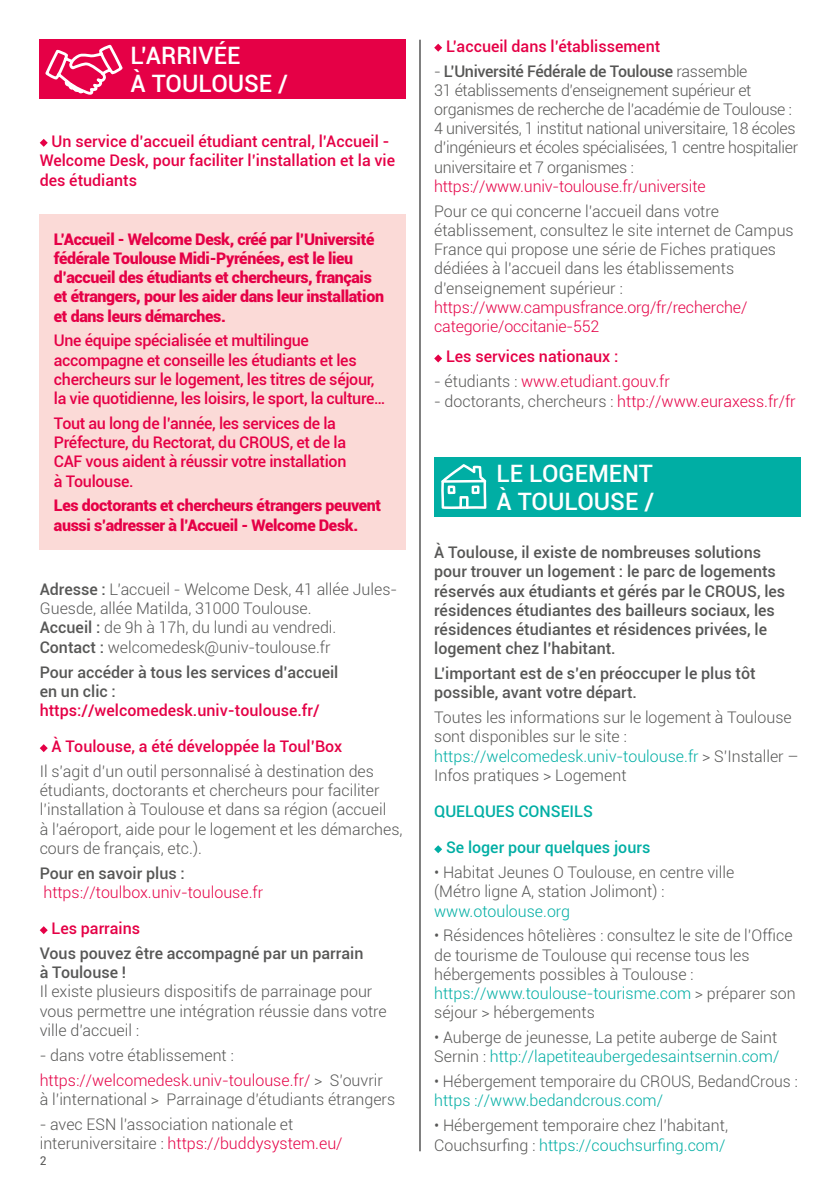
<style>
.page{position:relative;width:840px;height:1191px;background:#fff}
.page>*{position:absolute;margin:0;border:0;box-sizing:border-box;transform-origin:0 0}
.t1{font:500 24px/28px "Roboto";color:#fff}
.light_gris{font:300 16px/19.2px "Roboto";color:#575756}
.light_gris-2{font:300 16px/19.2px "Roboto";letter-spacing:-.02em;color:#575756}
.light_gris-3{font:500 16px/19.2px "Roboto";color:#575756}
.Medium{font:300 16px/19.2px "Roboto";color:#575756}
.LIGHT_GRIS_SS_ESPACE{font:500 16px/19.2px "Roboto";letter-spacing:-.02em;color:#e50046}
.LIGHT_GRIS_SS_ESPACE-2{font:900 16px/19.2px "Roboto";letter-spacing:-.02em;color:#e50046}
.LIGHT_GRIS_SS_ESPACE-3{font:300 16px/19.2px "Roboto";color:#575756}
.LOSANGE{font:500 16px/19.6px "Roboto";color:#e50046}
.light_gris-4{font:300 16px/19.2px "Roboto";color:#e50046}
.medium_-_1_esp_apres{font:500 16px "Roboto";color:#e50046}
.LIGHT_GRIS_SS_ESPACE-4{font:500 16px/19.2px "Roboto";color:#575756}
.Medium-2{font:500 16px/19.2px "Roboto";color:#575756}
.LIGHT_GRIS_SS_ESPACE-5{font:300 16px "Roboto";color:#e50046}
.LOSANGE-2{font:500 16px "Roboto";color:#00aea4}
.medium_cap{font:500 16px "Roboto";color:#00aea4}
.LIGHT_GRIS_SS_ESPACE-6{font:12px "Roboto";color:#575756}
.s1{font-weight:500}
.s2{font-weight:500;color:#575756}
.s3{color:#e50046}
.s4{color:#575756}
.s5{color:#00aea4}
</style>
<div class="page">
<hr style="left:419px;top:40px;width:1px;height:1111px;background:#000">
<div style="left:40px;top:40px;width:365px;height:59px;background:#e50046"></div>
<svg style="left:45px;top:44px;width:78px;height:51px"></svg>
<svg style="left:40px;top:139px;width:8px;height:8px"></svg>
<svg style="left:40px;top:744px;width:8px;height:8px"></svg>
<svg style="left:40px;top:926px;width:8px;height:8px"></svg>
<svg style="left:434px;top:44px;width:8px;height:8px"></svg>
<svg style="left:434px;top:354px;width:8px;height:8px"></svg>
<div style="left:434px;top:457px;width:365px;height:59px;background:#00aea4"></div>
<svg style="left:441px;top:464px;width:45px;height:45px"></svg>
<svg style="left:434px;top:845px;width:8px;height:8px"></svg>
<div style="left:40px;top:214px;width:365px;height:335px;background:#fbdad7"></div>
<p class="t1" style="left:130px;top:41px;width:159px">L’ARRIVÉE<br>À TOULOUSE /</p>
<p class="LOSANGE" style="left:40px;top:131px;width:357px;text-indent:12px">Un service d’accueil étudiant central, l’Accueil -<br>Welcome Desk, pour faciliter l’installation et la vie des étudiants</p>
<p class="LIGHT_GRIS_SS_ESPACE-2" style="left:54px;top:229px;width:331px">L’Accueil - Welcome Desk, créé par l’Université fédérale Toulouse Midi-Pyrénées, est le lieu d’accueil des étudiants et chercheurs, français et étrangers, pour les aider dans leur installation et dans leurs démarches.</p>
<p class="LIGHT_GRIS_SS_ESPACE" style="left:54px;top:330px;width:333px">Une équipe spécialisée et multilingue accompagne et conseille les étudiants et les chercheurs sur le logement, les titres de séjour, la vie quotidienne, les loisirs, le sport, la culture…</p>
<p class="LIGHT_GRIS_SS_ESPACE" style="left:54px;top:413px;width:294px">Tout au long de l’année, les services de la Préfecture, du Rectorat, du CROUS, et de la CAF vous aident à réussir votre installation à Toulouse.</p>
<p class="LIGHT_GRIS_SS_ESPACE-2" style="left:54px;top:495px;width:328px">Les doctorants et chercheurs étrangers peuvent aussi s’adresser à l’Accueil - Welcome Desk.</p>
<p class="Medium" style="left:40px;top:579px;width:359px"><span class="s1">Adresse :</span> L’accueil - Welcome Desk, 41 allée Jules-<br>Guesde, allée Matilda, 31000 Toulouse.</p>
<p class="Medium" style="left:40px;top:617px;width:298px"><span class="s1">Accueil :</span> de 9h à 17h, du lundi au vendredi.</p>
<p class="Medium" style="left:40px;top:637px;width:292px"><span class="s1">Contact :</span> welcomedesk@univ-toulouse.fr</p>
<p class="Medium-2" style="left:40px;top:661px;width:300px">Pour accéder à tous les services d’accueil en un clic :</p>
<p class="medium_-_1_esp_apres" style="left:40px;top:699px;width:281px">https://welcomedesk.univ-toulouse.fr/</p>
<p class="medium_-_1_esp_apres" style="left:51px;top:735px;width:292px">À Toulouse, a été développée la Toul’Box</p>
<p class="LIGHT_GRIS_SS_ESPACE-3" style="left:40px;top:761px;width:364px">Il s’agit d’un outil personnalisé à destination des étudiants, doctorants et chercheurs pour faciliter l’installation à Toulouse et dans sa région (accueil<br>à l’aéroport, aide pour le logement et les démarches, cours de français, etc.).</p>
<p class="light_gris-4" style="left:40px;top:863px;width:225px"><span class="s2">Pour en savoir plus : </span>https://toulbox.univ-toulouse.fr</p>
<p class="LOSANGE" style="left:51px;top:918px;width:90px">Les parrains</p>
<p class="LIGHT_GRIS_SS_ESPACE-4" style="left:40px;top:943px;width:325px">Vous pouvez être accompagné par un parrain à Toulouse !</p>
<p class="light_gris" style="left:40px;top:981px;width:348px">Il existe plusieurs dispositifs de parrainage pour vous permettre une intégration réussie dans votre ville d’accueil :</p>
<p class="light_gris" style="left:40px;top:1045px;width:195px">- dans votre établissement :</p>
<p class="light_gris" style="left:40px;top:1069px;width:357px"><span class="s3">https://welcomedesk.univ-toulouse.fr/</span> &gt; S’ouvrir à l’international &gt; Parrainage d’étudiants étrangers</p>
<p class="light_gris" style="left:40px;top:1114px;width:304px">- avec ESN l’association nationale et interuniversitaire : <span class="s3">https://buddysystem.eu/</span></p>
<p class="LIGHT_GRIS_SS_ESPACE-6" style="left:40px;top:1152px;width:8px">2</p>
<p class="LOSANGE" style="left:446px;top:36px;width:215px">L’accueil dans l’établissement</p>
<p class="light_gris-2" style="left:434px;top:61px;width:365px">- <span class="s1">L’Université Fédérale de Toulouse</span> rassemble<br>31 établissements d’enseignement supérieur et organismes de recherche de l’académie de Toulouse :<br>4 universités, 1 institut national universitaire, 18 écoles d’ingénieurs et écoles spécialisées, 1 centre hospitalier universitaire et 7 organismes : <span class="s3">https://www.univ-toulouse.fr/universite</span></p>
<p class="light_gris" style="left:434px;top:201px;width:361px">Pour ce qui concerne l’accueil dans votre établissement, consultez le site internet de Campus France qui propose une série de Fiches pratiques dédiées à l’accueil dans les établissements d’enseignement supérieur : <span class="s3">https://www.campusfrance.org/fr/recherche/ categorie/occitanie-552</span></p>
<p class="LOSANGE" style="left:446px;top:346px;width:174px">Les services nationaux :</p>
<p class="LIGHT_GRIS_SS_ESPACE-5" style="left:434px;top:370px;width:237px"><span class="s4">- étudiants :</span> www.etudiant.gouv.fr</p>
<p class="light_gris-4" style="left:434px;top:391px;width:363px"><span class="s4">- doctorants, chercheurs :</span> http://www.euraxess.fr/fr</p>
<p class="t1" style="left:496px;top:458px;width:159px">LE LOGEMENT<br>À TOULOUSE /</p>
<p class="light_gris-3" style="left:434px;top:542px;width:352px">À Toulouse, il existe de nombreuses solutions pour trouver un logement : le parc de logements réservés aux étudiants et gérés par le CROUS, les résidences étudiantes des bailleurs sociaux, les résidences étudiantes et résidences privées, le logement chez l’habitant.</p>
<p class="light_gris-3" style="left:434px;top:663px;width:323px">L’important est de s’en préoccuper le plus tôt possible, avant votre départ.</p>
<p class="Medium" style="left:434px;top:707px;width:365px">Toutes les informations sur le logement à Toulouse sont disponibles sur le site : <span class="s5">https://welcomedesk.univ-toulouse.fr</span> &gt; S’Installer – Infos pratiques &gt; Logement</p>
<p class="medium_cap" style="left:434px;top:800px;width:160px">QUELQUES CONSEILS</p>
<p class="LOSANGE-2" style="left:446px;top:836px;width:206px">Se loger pour quelques jours</p>
<p class="light_gris" style="left:434px;top:862px;width:301px">• Habitat Jeunes O Toulouse, en centre ville (Métro ligne A, station Jolimont) : <span class="s5">www.otoulouse.org</span></p>
<p class="light_gris" style="left:434px;top:925px;width:363px">• Résidences hôtelières : consultez le site de l’Office de tourisme de Toulouse qui recense tous les hébergements possibles à Toulouse : <span class="s5">https://www.toulouse-tourisme.com</span> &gt; préparer son séjour &gt; hébergements</p>
<p class="light_gris" style="left:434px;top:1027px;width:346px">• Auberge de jeunesse, La petite auberge de Saint<br>Sernin : <span class="s5">http://lapetiteaubergedesaintsernin.com/</span></p>
<p class="light_gris" style="left:434px;top:1071px;width:365px">• Hébergement temporaire du CROUS, BedandCrous : <span class="s5">https ://www.bedandcrous.com/</span></p>
<p class="light_gris" style="left:434px;top:1115px;width:295px">• Hébergement temporaire chez l’habitant,<br>Couchsurfing : <span class="s5">https://couchsurfing.com/</span></p>
</div>
